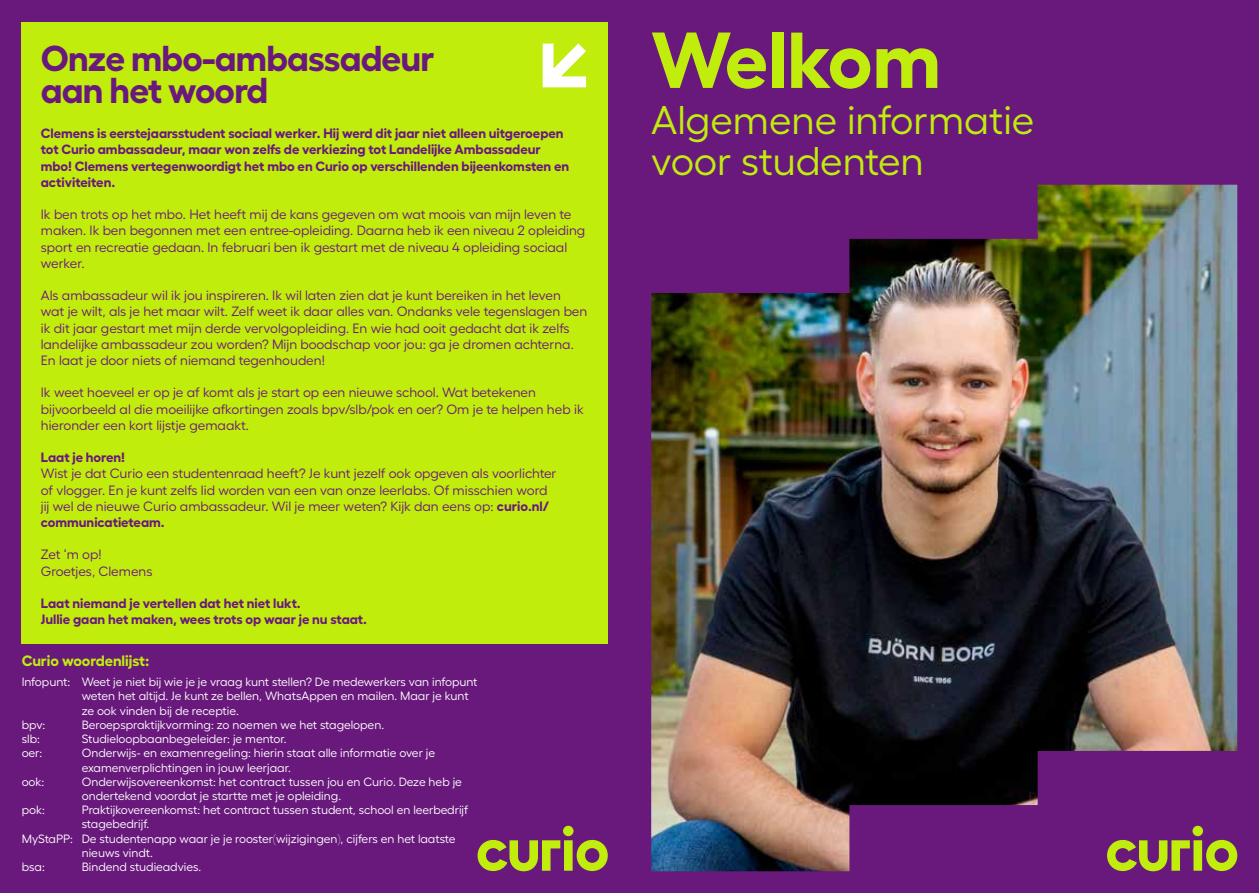
<style>
.page{position:relative;width:1259px;height:893px;background:#69197c}
.page>*{position:absolute;margin:0;border:0;box-sizing:border-box;transform-origin:0 0}
.t1{font:700 79.05px "Fellix";color:#c1ed0c}
.t2{font:40.05px/40.5px "Fellix";color:#c1ed0c}
.t3{font:700 36px/31.5px "Fellix";letter-spacing:-.02em;color:#69197c}
.t4{font:700 15px "Fellix";color:#c1ed0c}
.t5{font:13.5px/16.2px "Fellix";color:#69197c}
.t6{font:700 13.5px/16.2px "Fellix";color:#69197c}
.t7{font:12px/14.2px "Fellix";color:#fff}
.s1{font-weight:700}
</style>
<div class="page">
<img style="left:651px;top:185px;width:586px;height:686px">
<svg style="left:1107px;top:826px;width:130px;height:45px"></svg>
<svg style="left:477px;top:826px;width:131px;height:45px"></svg>
<div style="left:22px;top:22px;width:586px;height:621px;background:#c1ed0c"></div>
<svg style="left:542px;top:43px;width:44px;height:44px"></svg>
<h3 class="t3" style="left:41px;top:39px;width:395px">Onze mbo-ambassadeur aan het woord</h3>
<p class="t6" style="left:41px;top:124px;width:530px">Clemens is eerstejaarsstudent sociaal werker. Hij werd dit jaar niet alleen uitgeroepen tot Curio ambassadeur, maar won zelfs de verkiezing tot Landelijke Ambassadeur mbo! Clemens vertegenwoordigt het mbo en Curio op verschillenden bijeenkomsten en activiteiten.</p>
<p class="t5" style="left:41px;top:205px;width:546px">Ik ben trots op het mbo. Het heeft mij de kans gegeven om wat moois van mijn leven te maken. Ik ben begonnen met een entree-opleiding. Daarna heb ik een niveau 2 opleiding sport en recreatie gedaan. In februari ben ik gestart met de niveau 4 opleiding sociaal werker.</p>
<p class="t5" style="left:41px;top:286px;width:548px">Als ambassadeur wil ik jou inspireren. Ik wil laten zien dat je kunt bereiken in het leven wat je wilt, als je het maar wilt. Zelf weet ik daar alles van. Ondanks vele tegenslagen ben ik dit jaar gestart met mijn derde vervolgopleiding. En wie had ooit gedacht dat ik zelfs landelijke ambassadeur zou worden? Mijn boodschap voor jou: ga je dromen achterna.<br>En laat je door niets of niemand tegenhouden!</p>
<p class="t5" style="left:41px;top:383px;width:544px">Ik weet hoeveel er op je af komt als je start op een nieuwe school. Wat betekenen bijvoorbeeld al die moeilijke afkortingen zoals bpv/slb/pok en oer? Om je te helpen heb ik hieronder een kort lijstje gemaakt.</p>
<p class="t6" style="left:41px;top:448px;width:86px">Laat je horen!</p>
<p class="t5" style="left:41px;top:464px;width:517px">Wist je dat Curio een studentenraad heeft? Je kunt jezelf ook opgeven als voorlichter of vlogger. En je kunt zelfs lid worden van een van onze leerlabs. Of misschien word jij wel de nieuwe Curio ambassadeur. Wil je meer weten? Kijk dan eens op: <span class="s1">curio.nl/ communicatieteam.</span></p>
<p class="t5" style="left:41px;top:545px;width:113px">Zet ‘m op!<br>Groetjes, Clemens</p>
<p class="t6" style="left:41px;top:594px;width:328px">Laat niemand je vertellen dat het niet lukt.<br>Jullie gaan het maken, wees trots op waar je nu staat.</p>
<p class="t4" style="left:22px;top:648px;width:129px">Curio woordenlijst:</p>
<p class="t7" style="left:22px;top:673px;width:457px">Infopunt: Weet je niet bij wie je je vraag kunt stellen? De medewerkers van infopunt</p>
<p class="t7" style="left:82px;top:688px;width:388px">weten het altijd. Je kunt ze bellen, WhatsAppen en mailen. Maar je kunt</p>
<p class="t7" style="left:82px;top:702px;width:159px">ze ook vinden bij de receptie.</p>
<p class="t7" style="left:22px;top:716px;width:25px">bpv:</p>
<p class="t7" style="left:82px;top:716px;width:304px">Beroepspraktijkvorming: zo noemen we het stagelopen.</p>
<p class="t7" style="left:22px;top:730px;width:20px">slb:</p>
<p class="t7" style="left:82px;top:730px;width:206px">Studieloopbaanbegeleider: je mentor.</p>
<p class="t7" style="left:22px;top:745px;width:22px">oer:</p>
<p class="t7" style="left:82px;top:745px;width:355px">Onderwijs- en examenregeling: hierin staat alle informatie over je examenverplichtingen in jouw leerjaar.</p>
<p class="t7" style="left:22px;top:773px;width:24px">ook:</p>
<p class="t7" style="left:82px;top:773px;width:382px">Onderwijsovereenkomst: het contract tussen jou en Curio. Deze heb je ondertekend voordat je startte met je opleiding.</p>
<p class="t7" style="left:22px;top:802px;width:25px">pok:</p>
<p class="t7" style="left:82px;top:802px;width:388px">Praktijkovereenkomst: het contract tussen student, school en leerbedrijf</p>
<p class="t7" style="left:82px;top:816px;width:69px">stagebedrijf.</p>
<p class="t7" style="left:22px;top:830px;width:435px">MyStaPP: De studentenapp waar je je rooster(wijzigingen), cijfers en het laatste</p>
<p class="t7" style="left:82px;top:844px;width:73px">nieuws vindt.</p>
<p class="t7" style="left:22px;top:859px;width:25px">bsa:</p>
<p class="t7" style="left:82px;top:859px;width:121px">Bindend studieadvies.</p>
<h1 class="t1" style="left:651px;top:-4px;width:291px">Welkom</h1>
<h2 class="t2" style="left:651px;top:96px;width:385px">Algemene informatie voor studenten</h2>
</div>
